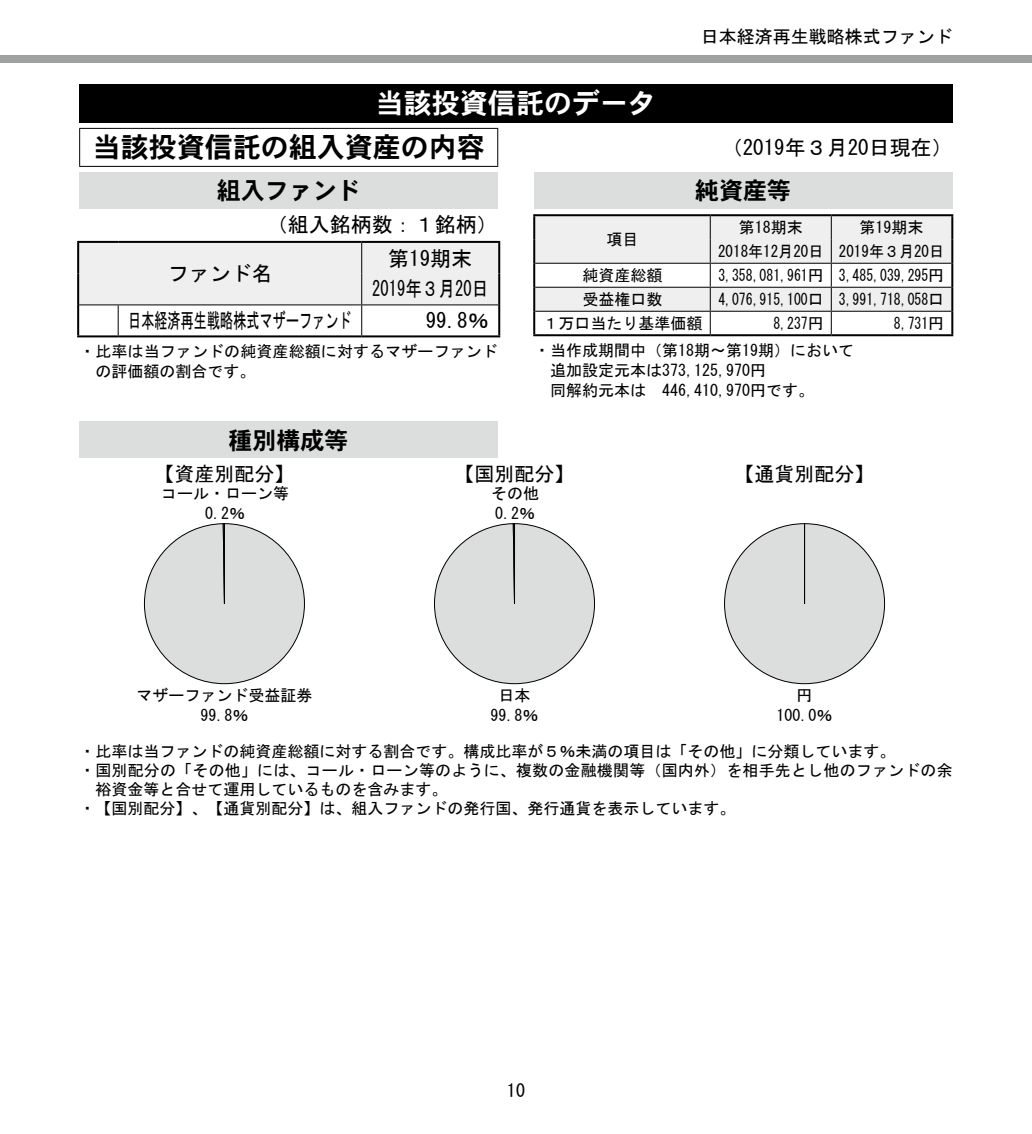
<style>
.page{position:relative;width:1032px;height:1134px;background:#fff}
.page>*{position:absolute;margin:0;border:0;box-sizing:border-box;transform-origin:0 0}
.t1{font:28px "DFHS Gothic W7 WIN RKSJ H";color:#000}
.t2{font:28px "DFHS Gothic W7 WIN RKSJ H";color:#fff}
.t3{font:24px "DFHS Gothic W7 WIN RKSJ H";color:#000}
.t4{font:21px/30.8px "MS Gothic";color:#000;text-align:center}
.t5{font:21px "MS Gothic";color:#000;scale:.62 1}
.t6{font:20px "MS Gothic";color:#000}
.t7{font:18px "MS Gothic";color:#000}
.t8{font:16px/20px "MS Gothic";color:#000}
.t9{font:16px "MS Gothic";color:#000;scale:.86 1}
</style>
<div class="page">
<div style="left:0;top:56px;width:1032px;height:7px;background:#9fa0a0"></div>
<div style="left:79px;top:84px;width:873px;height:38px;background:#000"></div>
<hr style="left:79px;top:128px;width:419px;height:1px;background:#000">
<hr style="left:79px;top:129px;width:1px;height:37px;background:#000">
<hr style="left:497px;top:129px;width:1px;height:37px;background:#000">
<hr style="left:79px;top:166px;width:419px;height:1px;background:#000">
<div style="left:80px;top:173px;width:418px;height:36px;background:#dcdddd"></div>
<div style="left:79px;top:243px;width:419px;height:61px;background:#efefef"></div>
<hr style="left:361px;top:243px;width:1px;height:30px;background:#000">
<hr style="left:361px;top:273px;width:1px;height:31px;background:#000">
<hr style="left:79px;top:304px;width:39px;height:1px;background:#000">
<hr style="left:118px;top:304px;width:244px;height:1px;background:#000">
<hr style="left:362px;top:304px;width:136px;height:1px;background:#000">
<hr style="left:361px;top:305px;width:1px;height:30px;background:#000">
<hr style="left:77px;top:241px;width:41px;height:2px;background:#000">
<hr style="left:77px;top:243px;width:2px;height:30px;background:#000">
<hr style="left:118px;top:241px;width:244px;height:2px;background:#000">
<hr style="left:77px;top:273px;width:2px;height:32px;background:#000">
<hr style="left:362px;top:241px;width:138px;height:2px;background:#000">
<hr style="left:498px;top:243px;width:2px;height:30px;background:#000">
<hr style="left:498px;top:273px;width:2px;height:32px;background:#000">
<hr style="left:77px;top:305px;width:2px;height:30px;background:#000">
<hr style="left:498px;top:305px;width:2px;height:30px;background:#000">
<hr style="left:77px;top:335px;width:41px;height:2px;background:#000">
<hr style="left:118px;top:335px;width:244px;height:2px;background:#000">
<hr style="left:362px;top:335px;width:138px;height:2px;background:#000">
<hr style="left:118px;top:305px;width:1px;height:30px;background:#000">
<div style="left:534px;top:173px;width:418px;height:36px;background:#dcdddd"></div>
<hr style="left:533px;top:214px;width:177px;height:2px;background:#000">
<hr style="left:533px;top:216px;width:2px;height:23px;background:#000">
<hr style="left:710px;top:214px;width:121px;height:2px;background:#000">
<hr style="left:831px;top:214px;width:122px;height:2px;background:#000">
<hr style="left:951px;top:216px;width:2px;height:23px;background:#000">
<hr style="left:533px;top:239px;width:2px;height:24px;background:#000">
<hr style="left:951px;top:239px;width:2px;height:24px;background:#000">
<hr style="left:533px;top:263px;width:2px;height:24px;background:#000">
<hr style="left:951px;top:263px;width:2px;height:24px;background:#000">
<hr style="left:533px;top:287px;width:2px;height:24px;background:#000">
<hr style="left:951px;top:287px;width:2px;height:24px;background:#000">
<hr style="left:533px;top:311px;width:2px;height:23px;background:#000">
<hr style="left:951px;top:311px;width:2px;height:23px;background:#000">
<hr style="left:533px;top:334px;width:177px;height:2px;background:#000">
<hr style="left:710px;top:334px;width:121px;height:2px;background:#000">
<hr style="left:831px;top:334px;width:122px;height:2px;background:#000">
<svg style="left:534px;top:215px;width:418px;height:119px"></svg>
<div style="left:79px;top:422px;width:418px;height:36px;background:#dcdddd"></div>
<div style="left:144px;top:524px;width:160px;height:160px;background:#dcdddd;border-radius:80px"></div>
<svg style="left:222px;top:523px;width:3px;height:162px"></svg>
<div style="left:434px;top:524px;width:160px;height:160px;background:#dcdddd;border-radius:80px"></div>
<svg style="left:512px;top:523px;width:3px;height:162px"></svg>
<div style="left:724px;top:524px;width:160px;height:160px;background:#dcdddd;border-radius:80px"></div>
<p class="t7" style="left:701px;top:27px;width:253px">日本経済再生戦略株式ファンド</p>
<h1 class="t2" style="left:376px;top:89px;width:281px">当該投資信託のデータ</h1>
<h1 class="t1" style="left:93px;top:133px;width:394px">当該投資信託の組入資産の内容</h1>
<h3 class="t4" style="left:722px;top:132px;width:232px">（2019年３月20日現在）</h3>
<h2 class="t3" style="left:217px;top:179px;width:145px">組入ファンド</h2>
<h3 class="t4" style="left:267px;top:209px;width:232px">（組入銘柄数：１銘柄）</h3>
<h3 class="t4" style="left:168px;top:258px;width:106px">ファンド名</h3>
<h2 class="t3" style="left:695px;top:179px;width:97px">純資産等</h2>
<p class="t8" style="left:718px;top:216px;width:228px;line-height:23.2px;text-indent:141px">第19期末<br>2018年12月20日 2019年３月20日</p>
<p class="t8" style="left:739px;top:218px;width:65px">第18期末</p>
<p class="t8" style="left:606px;top:229px;width:33px">項目</p>
<h3 class="t4" style="left:372px;top:243px;width:118px">第19期末<br>2019年３月20日</h3>
<p class="t8" style="left:582px;top:265px;width:81px">純資産総額</p>
<p class="t9" style="left:718px;top:267px;width:264px">3,358,081,961円 3,485,039,295円</p>
<p class="t8" style="left:582px;top:289px;width:81px">受益権口数</p>
<p class="t9" style="left:718px;top:291px;width:264px">4,076,915,100口 3,991,718,058口</p>
<p class="t8" style="left:542px;top:313px;width:161px">１万口当たり基準価額</p>
<p class="t9" style="left:773px;top:315px;width:60px">8,237円</p>
<p class="t9" style="left:894px;top:315px;width:60px">8,731円</p>
<p class="t8" style="left:550px;top:340px;width:305px;text-indent:-16px">・当作成期間中（第18期～第19期）において追加設定元本は373,125,970円<br>同解約元本は　446,410,970円です。</p>
<h3 class="t5" style="left:128px;top:310px;width:362px">日本経済再生戦略株式マザーファンド</h3>
<h3 class="t4" style="left:426px;top:305px;width:64px">99.8％</h3>
<p class="t8" style="left:95px;top:341px;width:404px;text-indent:-16px">・比率は当ファンドの純資産総額に対するマザーファンドの評価額の割合です。</p>
<h2 class="t3" style="left:228px;top:428px;width:121px">種別構成等</h2>
<p class="t6" style="left:154px;top:464px;width:141px">【資産別配分】</p>
<p class="t6" style="left:454px;top:464px;width:121px">【国別配分】</p>
<p class="t6" style="left:734px;top:464px;width:141px">【通貨別配分】</p>
<p class="t8" style="left:161px;top:484px;width:129px;text-align:center">コール・ローン等<br>0.2％</p>
<p class="t8" style="left:491px;top:484px;width:49px">その他<br>0.2％</p>
<p class="t8" style="left:136px;top:686px;width:177px;text-align:center">マザーファンド受益証券<br>99.8％</p>
<p class="t8" style="left:490px;top:686px;width:49px;text-align:center">日本<br>99.8％</p>
<p class="t8" style="left:776px;top:686px;width:57px;text-align:center">円<br>100.0％</p>
<p class="t8" style="left:79px;top:742px;width:817px">・比率は当ファンドの純資産総額に対する割合です。構成比率が５％未満の項目は「その他」に分類しています。</p>
<p class="t8" style="left:79px;top:761px;width:875px">・国別配分の「その他」には、コール・ローン等のように、複数の金融機関等（国内外）を相手先とし他のファンドの余</p>
<p class="t8" style="left:95px;top:780px;width:353px">裕資金等と合せて運用しているものを含みます。</p>
<p class="t8" style="left:79px;top:799px;width:657px">・【国別配分】、【通貨別配分】は、組入ファンドの発行国、発行通貨を表示しています。</p>
<p class="t7" style="left:507px;top:1081px;width:19px">10</p>
</div>
